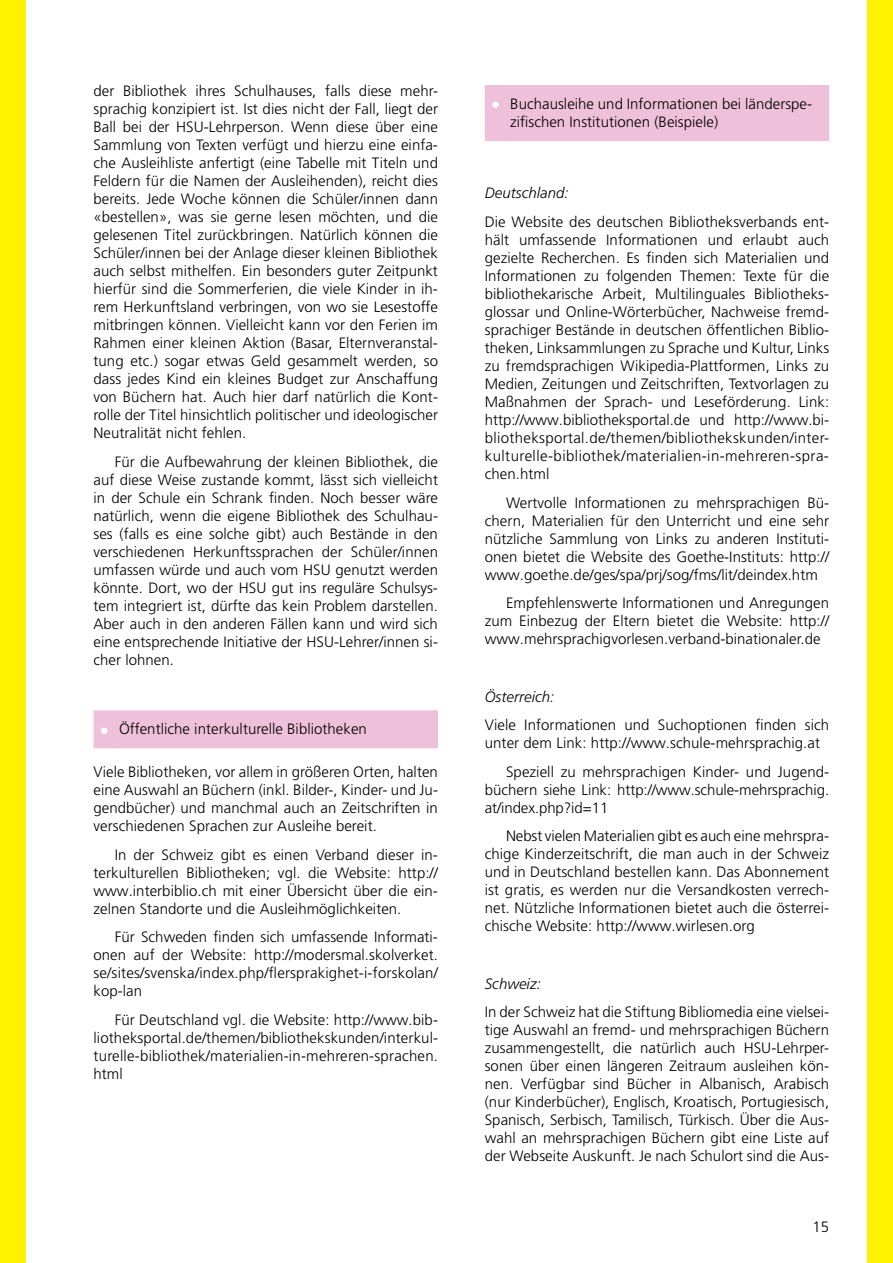
<style>
.page{position:relative;width:893px;height:1263px;background:#fff}
.page>*{position:absolute;margin:0;border:0;box-sizing:border-box;transform-origin:0 0}
.t1{font:300 15px/18px "Frutiger LT Pro";letter-spacing:.005em;color:#000;text-align:justify}
.t2{font:italic 300 15px "Frutiger LT Pro";letter-spacing:.005em;color:#000}
.t3{font:300 15px "Frutiger";color:#000}
.s1{font-weight:700;font-size:18px;color:#fff}
</style>
<div class="page">
<div style="left:94px;top:710px;width:344px;height:38px;background:#efc0d9"></div>
<div style="left:485px;top:85px;width:344px;height:56px;background:#efc0d9"></div>
<div style="left:0;top:0;width:26px;height:1263px;background:#fff200"></div>
<div style="left:867px;top:0;width:26px;height:1263px;background:#fff200"></div>
<p class="t1" style="left:94px;top:82px;width:346px">der Bibliothek ihres Schulhauses, falls diese mehr&shy;sprachig konzipiert ist. Ist dies nicht der Fall, liegt der Ball bei der HSU-Lehrperson. Wenn diese über eine Sammlung von Texten verfügt und hierzu eine einfa&shy;che Ausleihliste anfertigt (eine Tabelle mit Titeln und Feldern für die Namen der Ausleihenden), reicht dies bereits. Jede Woche können die Schüler/innen dann «bestellen», was sie gerne lesen möchten, und die gelesenen Titel zurückbringen. Natürlich können die Schüler/innen bei der Anlage dieser kleinen Bibliothek auch selbst mithelfen. Ein besonders guter Zeitpunkt hierfür sind die Sommerferien, die viele Kinder in ih&shy;rem Herkunftsland verbringen, von wo sie Lesestoffe mitbringen können. Vielleicht kann vor den Ferien im Rahmen einer kleinen Aktion (Basar, Elternveranstal&shy;tung etc.) sogar etwas Geld gesammelt werden, so dass jedes Kind ein kleines Budget zur Anschaffung von Büchern hat. Auch hier darf natürlich die Kont&shy;rolle der Titel hinsichtlich politischer und ideologischer Neutralität nicht fehlen.</p>
<p class="t1" style="left:94px;top:453px;width:346px;text-indent:21px">Für die Aufbewahrung der kleinen Bibliothek, die auf diese Weise zustande kommt, lässt sich vielleicht in der Schule ein Schrank finden. Noch besser wäre natürlich, wenn die eigene Bibliothek des Schulhau&shy;ses (falls es eine solche gibt) auch Bestände in den verschiedenen Herkunftssprachen der Schüler/innen umfassen würde und auch vom HSU genutzt werden könnte. Dort, wo der HSU gut ins reguläre Schulsys&shy;tem integriert ist, dürfte das kein Problem darstellen.<br>Aber auch in den anderen Fällen kann und wird sich eine entsprechende Initiative der HSU-Lehrer/innen si&shy;cher lohnen.</p>
<p class="t1" style="left:100px;top:720px;width:269px"><span class="s1">•</span> Öffentliche interkulturelle Bibliotheken</p>
<p class="t1" style="left:94px;top:763px;width:346px">Viele Bibliotheken, vor allem in größeren Orten, halten eine Auswahl an Büchern (inkl. Bilder-, Kinder- und Ju&shy;gendbücher) und manchmal auch an Zeitschriften in verschiedenen Sprachen zur Ausleihe bereit.</p>
<p class="t1" style="left:94px;top:845px;width:346px;text-indent:21px">In der Schweiz gibt es einen Verband dieser in&shy;terkulturellen Bibliotheken; vgl. die Website: http:// www.interbiblio.ch mit einer Übersicht über die ein&shy;zelnen Standorte und die Ausleihmöglichkeiten.</p>
<p class="t1" style="left:94px;top:928px;width:346px;text-indent:21px">Für Schweden finden sich umfassende Informati&shy;onen auf der Website: http://modersmal.skolverket. se/sites/svenska/index.php/flersprakighet-i-forskolan/ kop-lan</p>
<p class="t1" style="left:94px;top:1011px;width:346px;text-indent:21px">Für Deutschland vgl. die Website: http://www.bib&shy;liotheksportal.de/themen/bibliothekskunden/interkul&shy;turelle-bibliothek/materialien-in-mehreren-sprachen. html</p>
<p class="t1" style="left:510px;top:95px;width:303px;text-indent:-19px"><span class="s1">•</span> Buchausleihe und Informationen bei länderspe&shy;zifischen Institutionen (Beispiele)</p>
<p class="t2" style="left:485px;top:184px;width:85px">Deutschland:</p>
<p class="t1" style="left:485px;top:213px;width:346px">Die Website des deutschen Bibliotheksverbands ent&shy;hält umfassende Informationen und erlaubt auch gezielte Recherchen. Es finden sich Materialien und Informationen zu folgenden Themen: Texte für die bibliothekarische Arbeit, Multilinguales Bibliotheks&shy;glossar und Online-Wörterbücher, Nachweise fremd&shy;sprachiger Bestände in deutschen öffentlichen Biblio&shy;theken, Linksammlungen zu Sprache und Kultur, Links zu fremdsprachigen Wikipedia-Plattformen, Links zu Medien, Zeitungen und Zeitschriften, Textvorlagen zu Maßnahmen der Sprach- und Leseförderung. Link: http://www.bibliotheksportal.de und http://www.bi&shy;bliotheksportal.de/themen/bibliothekskunden/inter&shy;kulturelle-bibliothek/materialien-in-mehreren-spra&shy;chen.html</p>
<p class="t1" style="left:485px;top:494px;width:346px;text-indent:21px">Wertvolle Informationen zu mehrsprachigen Bü&shy;chern, Materialien für den Unterricht und eine sehr nützliche Sammlung von Links zu anderen Instituti&shy;onen bietet die Website des Goethe-Instituts: http:// www.goethe.de/ges/spa/prj/sog/fms/lit/deindex.htm</p>
<p class="t1" style="left:485px;top:594px;width:346px;text-indent:21px">Empfehlenswerte Informationen und Anregungen zum Einbezug der Eltern bietet die Website: http:// www.mehrsprachigvorlesen.verband-binationaler.de</p>
<p class="t2" style="left:485px;top:688px;width:71px">Österreich:</p>
<p class="t1" style="left:485px;top:716px;width:346px">Viele Informationen und Suchoptionen finden sich unter dem Link: http://www.schule-mehrsprachig.at</p>
<p class="t1" style="left:485px;top:763px;width:346px;text-indent:21px">Speziell zu mehrsprachigen Kinder- und Jugend&shy;büchern siehe Link: http://www.schule-mehrsprachig. at/index.php?id=11</p>
<p class="t1" style="left:485px;top:827px;width:346px;text-indent:21px">Nebst vielen Materialien gibt es auch eine mehrspra&shy;chige Kinderzeitschrift, die man auch in der Schweiz und in Deutschland bestellen kann. Das Abonnement ist gratis, es werden nur die Versandkosten verrech&shy;net. Nützliche Informationen bietet auch die österrei&shy;chische Website: http://www.wirlesen.org</p>
<p class="t2" style="left:485px;top:975px;width:58px">Schweiz:</p>
<p class="t1" style="left:485px;top:1003px;width:346px">In der Schweiz hat die Stiftung Bibliomedia eine vielsei&shy;tige Auswahl an fremd- und mehrsprachigen Büchern zusammengestellt, die natürlich auch HSU-Lehrper&shy;sonen über einen längeren Zeitraum ausleihen kön&shy;nen. Verfügbar sind Bücher in Albanisch, Arabisch (nur Kinderbücher), Englisch, Kroatisch, Portugiesisch, Spanisch, Serbisch, Tamilisch, Türkisch. Über die Aus&shy;wahl an mehrsprachigen Büchern gibt eine Liste auf der Webseite Auskunft. Je nach Schulort sind die Aus-</p>
<p class="t3" style="left:812px;top:1218px;width:18px">15</p>
</div>
